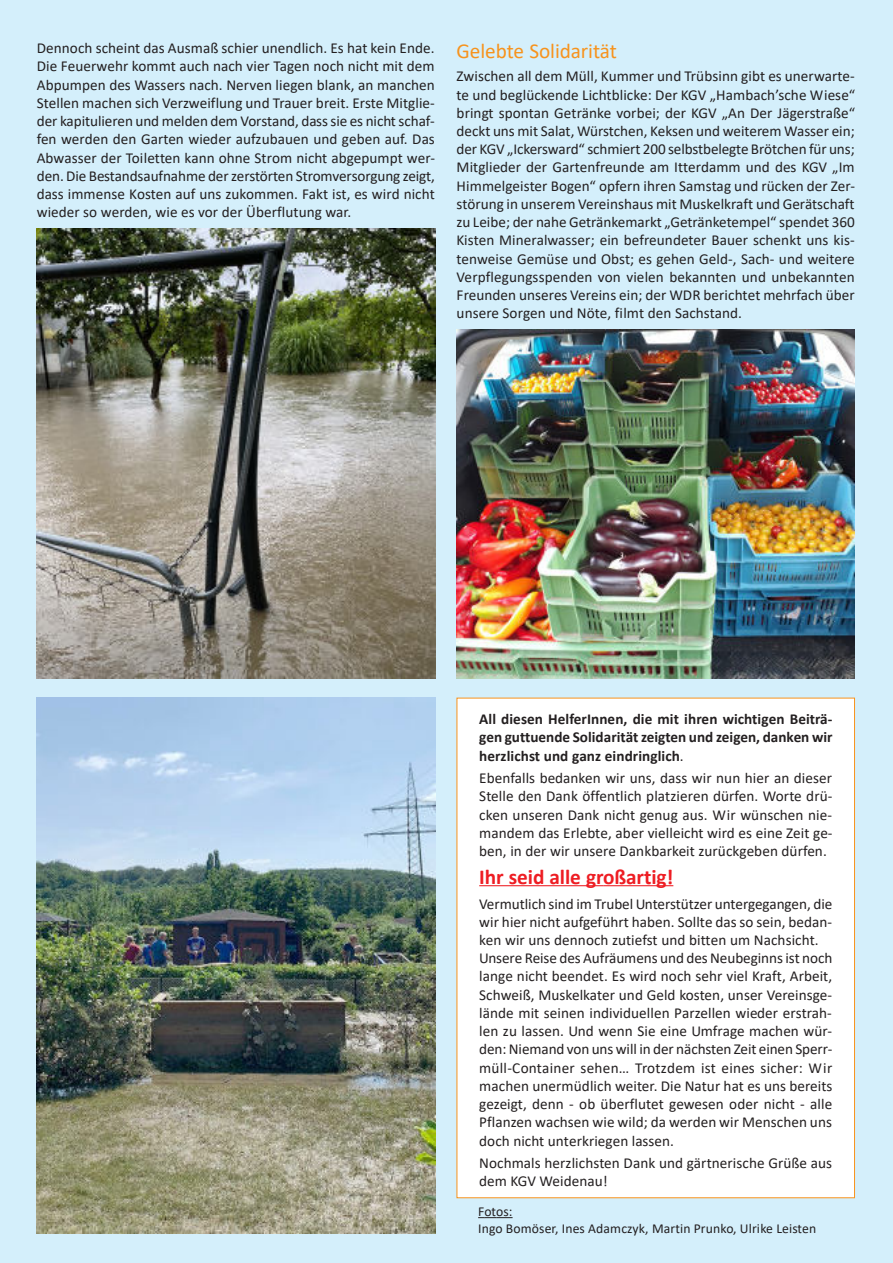
<style>
.page{position:relative;width:893px;height:1263px;background:#d4effb}
.page>*{position:absolute;margin:0;border:0;box-sizing:border-box;transform-origin:0 0}
.t1{font:700 21.3px "Calibri";letter-spacing:-.005em;color:#ee1d23}
.t2{font:21.3px "Calibri";letter-spacing:-.005em;color:#f7931d}
.t3{font:15.15px/18.3px "Calibri";letter-spacing:.005em;color:#231f20;text-align:justify}
.t4{font:700 15.15px/18.3px "Calibri";letter-spacing:.005em;color:#231f20;text-align:justify}
.t5{font:13.65px/16.4px "Calibri";letter-spacing:.01em;color:#231f20}
.s1{font-weight:400}
</style>
<div class="page">
<div style="left:457px;top:698px;width:397px;height:500px;background:#fff"></div>
<img style="left:457px;top:330px;width:398px;height:348px">
<img style="left:37px;top:228px;width:398px;height:450px">
<img style="left:37px;top:698px;width:398px;height:536px">
<hr style="left:479px;top:885px;width:124px;height:1px;background:#ee1d23">
<hr style="left:603px;top:885px;width:70px;height:1px;background:#ee1d23">
<svg style="left:478px;top:1217px;width:35px;height:1px"></svg>
<p class="t3" style="left:37px;top:39px;width:400px">Dennoch scheint das Ausmaß schier unendlich. Es hat kein Ende.<br>Die Feuerwehr kommt auch nach vier Tagen noch nicht mit dem Abpumpen des Wassers nach. Nerven liegen blank, an manchen Stellen machen sich Verzweiflung und Trauer breit. Erste Mitglie&shy;der kapitulieren und melden dem Vorstand, dass sie es nicht schaf&shy;fen werden den Garten wieder aufzubauen und geben auf. Das Abwasser der Toiletten kann ohne Strom nicht abgepumpt wer&shy;den. Die Bestandsaufnahme der zerstörten Stromversorgung zeigt, dass immense Kosten auf uns zukommen. Fakt ist, es wird nicht wieder so werden, wie es vor der Überflutung war.</p>
<h1 class="t2" style="left:457px;top:41px;width:162px">Gelebte Solidarität</h1>
<p class="t3" style="left:457px;top:68px;width:400px">Zwischen all dem Müll, Kummer und Trübsinn gibt es unerwarte&shy;te und beglückende Lichtblicke: Der KGV „Hambach’sche Wiese“ bringt spontan Getränke vorbei; der KGV „An Der Jägerstraße“ deckt uns mit Salat, Würstchen, Keksen und weiterem Wasser ein; der KGV „Ickersward“ schmiert 200 selbstbelegte Brötchen für uns; Mitglieder der Gartenfreunde am Itterdamm und des KGV „Im Himmelgeister Bogen“ opfern ihren Samstag und rücken der Zer&shy;störung in unserem Vereinshaus mit Muskelkraft und Gerätschaft zu Leibe; der nahe Getränkemarkt „Getränketempel“ spendet 360<br>Kisten Mineralwasser; ein befreundeter Bauer schenkt uns kis&shy;tenweise Gemüse und Obst; es gehen Geld-, Sach- und weitere Verpflegungsspenden von vielen bekannten und unbekannten Freunden unseres Vereins ein; der WDR berichtet mehrfach über unsere Sorgen und Nöte, filmt den Sachstand.</p>
<p class="t4" style="left:479px;top:711px;width:355px">All diesen HelferInnen, die mit ihren wichtigen Beiträ&shy;gen guttuende Solidarität zeigten und zeigen, danken wir herzlichst und ganz eindringlich<span class="s1">.</span></p>
<p class="t3" style="left:479px;top:769px;width:355px">Ebenfalls bedanken wir uns, dass wir nun hier an dieser Stelle den Dank öffentlich platzieren dürfen. Worte drü&shy;cken unseren Dank nicht genug aus. Wir wünschen nie&shy;mandem das Erlebte, aber vielleicht wird es eine Zeit ge&shy;ben, in der wir unsere Dankbarkeit zurückgeben dürfen.</p>
<h1 class="t1" style="left:479px;top:869px;width:196px">Ihr seid alle großartig!</h1>
<p class="t3" style="left:479px;top:895px;width:355px;text-align:left">Vermutlich sind im Trubel Unterstützer untergegangen, die wir hier nicht aufgeführt haben. Sollte das so sein, bedan&shy;ken wir uns dennoch zutiefst und bitten um Nachsicht.<br>Unsere Reise des Aufräumens und des Neubeginns ist noch lange nicht beendet. Es wird noch sehr viel Kraft, Arbeit, Schweiß, Muskelkater und Geld kosten, unser Vereinsge&shy;lände mit seinen individuellen Parzellen wieder erstrah&shy;len zu lassen. Und wenn Sie eine Umfrage machen wür&shy;den: Niemand von uns will in der nächsten Zeit einen Sperr&shy;müll-Container sehen… Trotzdem ist eines sicher: Wir machen unermüdlich weiter. Die Natur hat es uns bereits gezeigt, denn - ob überflutet gewesen oder nicht - alle Pflanzen wachsen wie wild; da werden wir Menschen uns doch nicht unterkriegen lassen.</p>
<p class="t3" style="left:479px;top:1154px;width:354px">Nochmals herzlichsten Dank und gärtnerische Grüße aus dem KGV Weidenau!</p>
<p class="t5" style="left:478px;top:1204px;width:340px">Fotos:<br>Ingo Bomöser, Ines Adamczyk, Martin Prunko, Ulrike Leisten</p>
</div>
